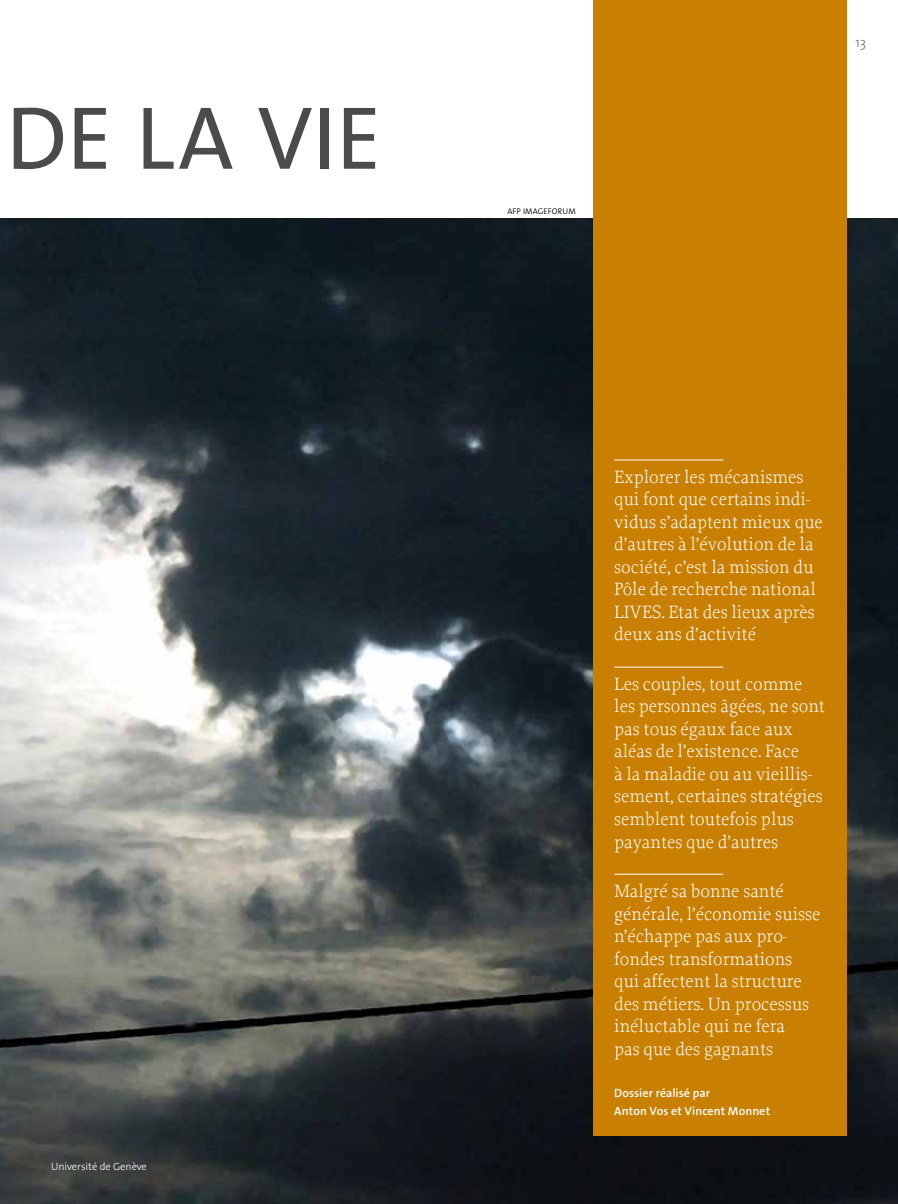
<style>
.page{position:relative;width:898px;height:1204px;background:#fff}
.page>*{position:absolute;margin:0;border:0;box-sizing:border-box;transform-origin:0 0}
.t1{font:90px "The Sans Os F";color:#4b4b4d}
.t2{font:300 18.75px/22.5px "Proforma";color:#fff}
.t3{font:200 13.5px "The Sans Os F";color:#505559}
.t4{font:600 12px/18px "The Sans Os F";letter-spacing:.01em;color:#fff}
.t5{font:300 10.5px "The Sans Os F";color:#fff}
.t6{font:300 8.25px "The Sans Os F";letter-spacing:.02em;color:#000}
</style>
<div class="page">
<img style="left:0;top:218px;width:897px;height:985px">
<div style="left:592px;top:0;width:254px;height:1135px;background:#c98002"></div>
<hr style="left:614px;top:459px;width:109px;height:1px;background:#fff">
<hr style="left:614px;top:666px;width:109px;height:1px;background:#fff">
<hr style="left:614px;top:873px;width:109px;height:1px;background:#fff">
<h1 class="t1" style="left:6px;top:80px;width:363px">DE LA VIE</h1>
<p class="t5" style="left:51px;top:1159px;width:97px">U niversité de Genève</p>
<p class="t6" style="left:507px;top:206px;width:32px">AFP IMAGE</p>
<p class="t6" style="left:547px;top:206px;width:29px">FORUM</p>
<p class="t3" style="left:855px;top:34px;width:12px">13</p>
<p class="t2" style="left:614px;top:465px;width:210px">Explorer les mécanismes qui font que certains indi&shy;vidus s’adaptent mieux que d’autres à l’évolution de la société, c’est la mission du<br>Pôle de recherche national<br>LIVES. Etat des lieux après deux ans d’activité</p>
<p class="t2" style="left:614px;top:672px;width:212px">Les couples, tout comme les personnes âgées, ne sont pas tous égaux face aux aléas de l’existence. Face<br>à la maladie ou au vieillis&shy;sement, certaines stratégies semblent toutefois plus payantes que d’autres</p>
<p class="t2" style="left:614px;top:879px;width:208px">Malgré sa bonne santé générale, l’économie suisse n’échappe pas aux pro&shy;fondes transformations qui affectent la structure des métiers. Un processus inéluctable qui ne fera<br>pas que des gagnants</p>
<p class="t4" style="left:614px;top:1083px;width:157px">Dossier réalisé par<br>Anton Vos et Vincent Monnet</p>
</div>
